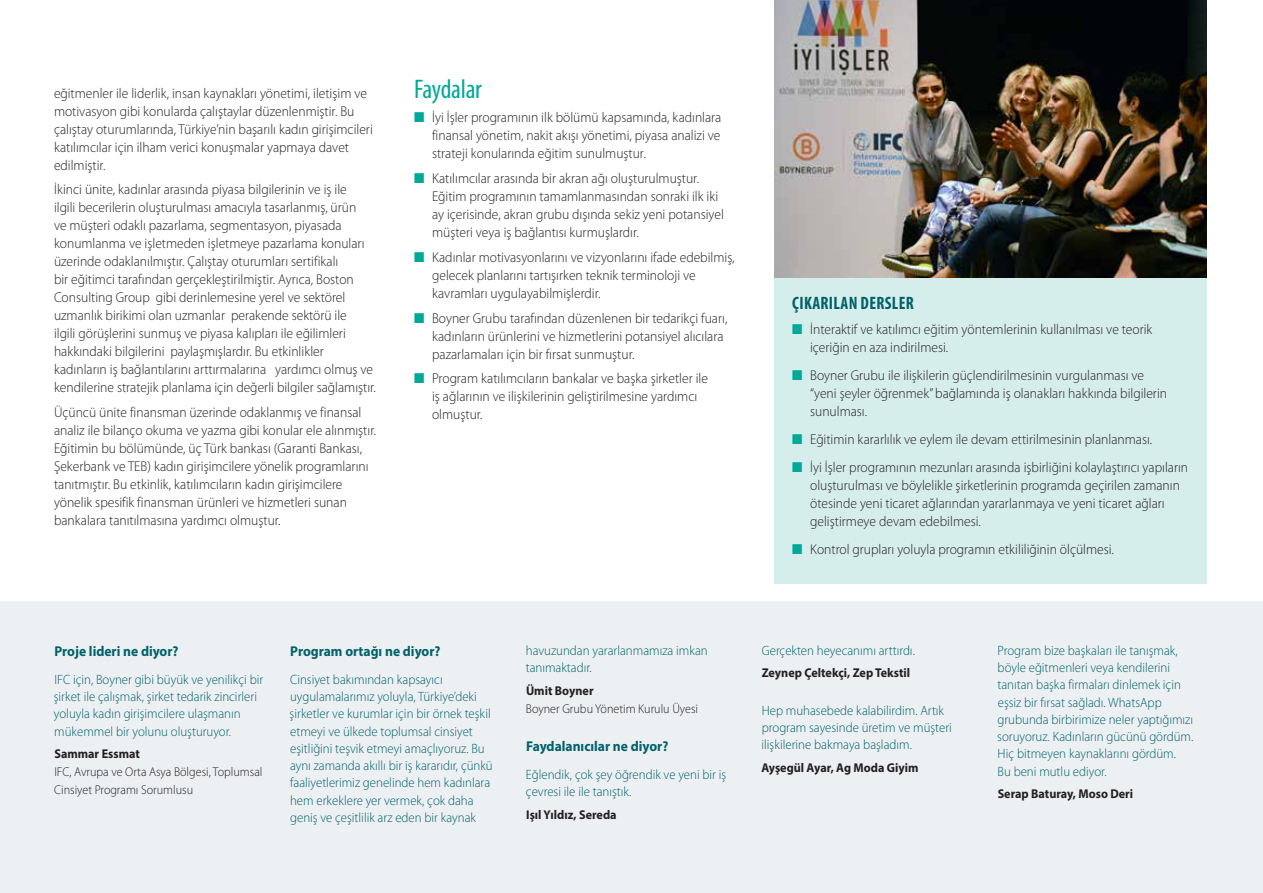
<style>
.page{position:relative;width:1263px;height:893px;background:#fff}
.page>*{position:absolute;margin:0;border:0;box-sizing:border-box;transform-origin:0 0}
.t1{font:condensed 27px "Myriad Pro";letter-spacing:-.01em;color:#00a997}
.t2{font:700 condensed 18px "Myriad Pro";letter-spacing:.02em;color:#006169;scale:.95 1}
.t3{font:300 14.25px/18px "Myriad Pro";color:#231f20;scale:.95 1}
.t4{font:700 14.25px "Myriad Pro";color:#006169;scale:.95 1}
.t5{font:300 13.5px/17.2px "Myriad Pro";color:#006169;scale:.95 1}
.t6{font:700 12.75px "Myriad Pro";color:#231f20;scale:.95 1}
.t7{font:300 12.75px/18px "Myriad Pro";color:#231f20;scale:.95 1}
.s1{color:#00a997}
</style>
<div class="page">
<div style="left:0;top:602px;width:1263px;height:291px;background:#edf0f2"></div>
<div style="left:774px;top:278px;width:432px;height:306px;background:#d6eeeb"></div>
<img style="left:774px;top:0;width:432px;height:278px">
<p class="t3" style="left:54px;top:84px;width:337px">eğitmenler ile liderlik, insan kaynakları yönetimi, iletişim ve motivasyon gibi konularda çalıştaylar düzenlenmiştir. Bu çalıştay oturumlarında, Türkiye’nin başarılı kadın girişimcileri katılımcılar için ilham verici konuşmalar yapmaya davet edilmiştir.</p>
<p class="t3" style="left:54px;top:180px;width:340px">İkinci ünite, kadınlar arasında piyasa bilgilerinin ve iş ile<br>ilgili becerilerin oluşturulması amacıyla tasarlanmış, ürün<br>ve müşteri odaklı pazarlama, segmentasyon, piyasada konumlanma ve işletmeden işletmeye pazarlama konuları üzerinde odaklanılmıştır. Çalıştay oturumları sertifikalı<br>bir eğitimci tarafından gerçekleştirilmiştir. Ayrıca, Boston Consulting Group gibi derinlemesine yerel ve sektörel uzmanlık birikimi olan uzmanlar perakende sektörü ile<br>ilgili görüşlerini sunmuş ve piyasa kalıpları ile eğilimleri hakkındaki bilgilerini paylaşmışlardır. Bu etkinlikler kadınların iş bağlantılarını arttırmalarına yardımcı olmuş ve kendilerine stratejik planlama için değerli bilgiler sağlamıştır.</p>
<p class="t3" style="left:54px;top:403px;width:340px">Üçüncü ünite finansman üzerinde odaklanmış ve finansal analiz ile bilanço okuma ve yazma gibi konular ele alınmıştır.<br>Eğitimin bu bölümünde, üç Türk bankası (Garanti Bankası, Şekerbank ve TEB) kadın girişimcilere yönelik programlarını tanıtmıştır. Bu etkinlik, katılımcıların kadın girişimcilere yönelik spesifik finansman ürünleri ve hizmetleri sunan bankalara tanıtılmasına yardımcı olmuştur.</p>
<h1 class="t1" style="left:414px;top:74px;width:69px">Faydalar</h1>
<p class="t3" style="left:432px;top:108px;width:306px;text-align:justify;text-indent:-18px"><span class="s1">■</span> İyi İşler programının ilk bölümü kapsamında, kadınlara finansal yönetim, nakit akışı yönetimi, piyasa analizi ve strateji konularında eğitim sunulmuştur.</p>
<p class="t3" style="left:432px;top:169px;width:309px;text-indent:-18px"><span class="s1">■</span> Katılımcılar arasında bir akran ağı oluşturulmuştur.<br>Eğitim programının tamamlanmasından sonraki ilk iki ay içerisinde, akran grubu dışında sekiz yeni potansiyel müşteri veya iş bağlantısı kurmuşlardır.</p>
<p class="t3" style="left:432px;top:248px;width:320px;text-indent:-18px"><span class="s1">■</span> Kadınlar motivasyonlarını ve vizyonlarını ifade edebilmiş, gelecek planlarını tartışırken teknik terminoloji ve kavramları uygulayabilmişlerdir.</p>
<p class="t3" style="left:432px;top:309px;width:312px;text-indent:-18px"><span class="s1">■</span> Boyner Grubu tarafından düzenlenen bir tedarikçi fuarı, kadınların ürünlerini ve hizmetlerini potansiyel alıcılara pazarlamaları için bir fırsat sunmuştur.</p>
<p class="t3" style="left:432px;top:369px;width:292px;text-indent:-18px"><span class="s1">■</span> Program katılımcıların bankalar ve başka şirketler ile iş ağlarının ve ilişkilerinin geliştirilmesine yardımcı olmuştur.</p>
<p class="t2" style="left:792px;top:293px;width:129px">ÇIKARILAN DERSLER</p>
<p class="t3" style="left:810px;top:320px;width:362px;text-indent:-18px"><span class="s1">■</span> İnteraktif ve katılımcı eğitim yöntemlerinin kullanılması ve teorik içeriğin en aza indirilmesi.</p>
<p class="t3" style="left:810px;top:366px;width:377px;text-indent:-18px"><span class="s1">■</span> Boyner Grubu ile ilişkilerin güçlendirilmesinin vurgulanması ve “yeni şeyler öğrenmek” bağlamında iş olanakları hakkında bilgilerin sunulması.</p>
<p class="t3" style="left:792px;top:430px;width:381px"><span class="s1">■</span> Eğitimin kararlılık ve eylem ile devam ettirilmesinin planlanması.</p>
<p class="t3" style="left:810px;top:458px;width:399px;text-indent:-18px"><span class="s1">■</span> İyi İşler programının mezunları arasında işbirliğini kolaylaştırıcı yapıların oluşturulması ve böylelikle şirketlerinin programda geçirilen zamanın ötesinde yeni ticaret ağlarından yararlanmaya ve yeni ticaret ağları geliştirmeye devam edebilmesi.</p>
<p class="t3" style="left:792px;top:540px;width:340px"><span class="s1">■</span> Kontrol grupları yoluyla programın etkililiğinin ölçülmesi.</p>
<p class="t4" style="left:55px;top:641px;width:132px">Proje lideri ne diyor?</p>
<p class="t5" style="left:54px;top:671px;width:222px">IFC için, Boyner gibi büyük ve yenilikçi bir şirket ile çalışmak, şirket tedarik zincirleri yoluyla kadın girişimcilere ulaşmanın mükemmel bir yolunu oluşturuyor.</p>
<p class="t6" style="left:54px;top:745px;width:92px">Sammar Essmat</p>
<p class="t7" style="left:54px;top:763px;width:221px">IFC, Avrupa ve Orta Asya Bölgesi, Toplumsal<br>Cinsiyet Programı Sorumlusu</p>
<p class="t4" style="left:290px;top:641px;width:160px">Program ortağı ne diyor?</p>
<p class="t5" style="left:290px;top:671px;width:215px">Cinsiyet bakımından kapsayıcı uygulamalarımız yoluyla, Türkiye’deki şirketler ve kurumlar için bir örnek teşkil etmeyi ve ülkede toplumsal cinsiyet eşitliğini teşvik etmeyi amaçlıyoruz. Bu aynı zamanda akıllı bir iş kararıdır, çünkü faaliyetlerimiz genelinde hem kadınlara hem erkeklere yer vermek, çok daha geniş ve çeşitlilik arz eden bir kaynak</p>
<p class="t5" style="left:526px;top:642px;width:193px">havuzundan yararlanmamıza imkan tanımaktadır.</p>
<p class="t6" style="left:526px;top:682px;width:73px">Ümit Boyner</p>
<p class="t7" style="left:526px;top:699px;width:183px">Boyner Grubu Yönetim Kurulu Üyesi</p>
<p class="t4" style="left:526px;top:737px;width:151px">Faydalanıcılar ne diyor?</p>
<p class="t5" style="left:526px;top:766px;width:212px">Eğlendik, çok şey öğrendik ve yeni bir iş çevresi ile ile tanıştık.</p>
<p class="t6" style="left:526px;top:806px;width:97px">Işıl Yıldız, Sereda</p>
<p class="t5" style="left:762px;top:642px;width:163px">Gerçekten heyecanımı arttırdı.</p>
<p class="t6" style="left:762px;top:665px;width:158px">Zeynep Çeltekçi, Zep Tekstil</p>
<p class="t5" style="left:761px;top:702px;width:202px">Hep muhasebede kalabilirdim. Artık program sayesinde üretim ve müşteri ilişkilerine bakmaya başladım.</p>
<p class="t6" style="left:761px;top:759px;width:167px">Ayşegül Ayar, Ag Moda Giyim</p>
<p class="t5" style="left:997px;top:642px;width:208px">Program bize başkaları ile tanışmak, böyle eğitmenleri veya kendilerini tanıtan başka firmaları dinlemek için eşsiz bir fırsat sağladı. WhatsApp grubunda birbirimize neler yaptığımızı soruyoruz. Kadınların gücünü gördüm.<br>Hiç bitmeyen kaynaklarını gördüm.<br>Bu beni mutlu ediyor.</p>
<p class="t6" style="left:998px;top:785px;width:144px">Serap Baturay, Moso Deri</p>
</div>
